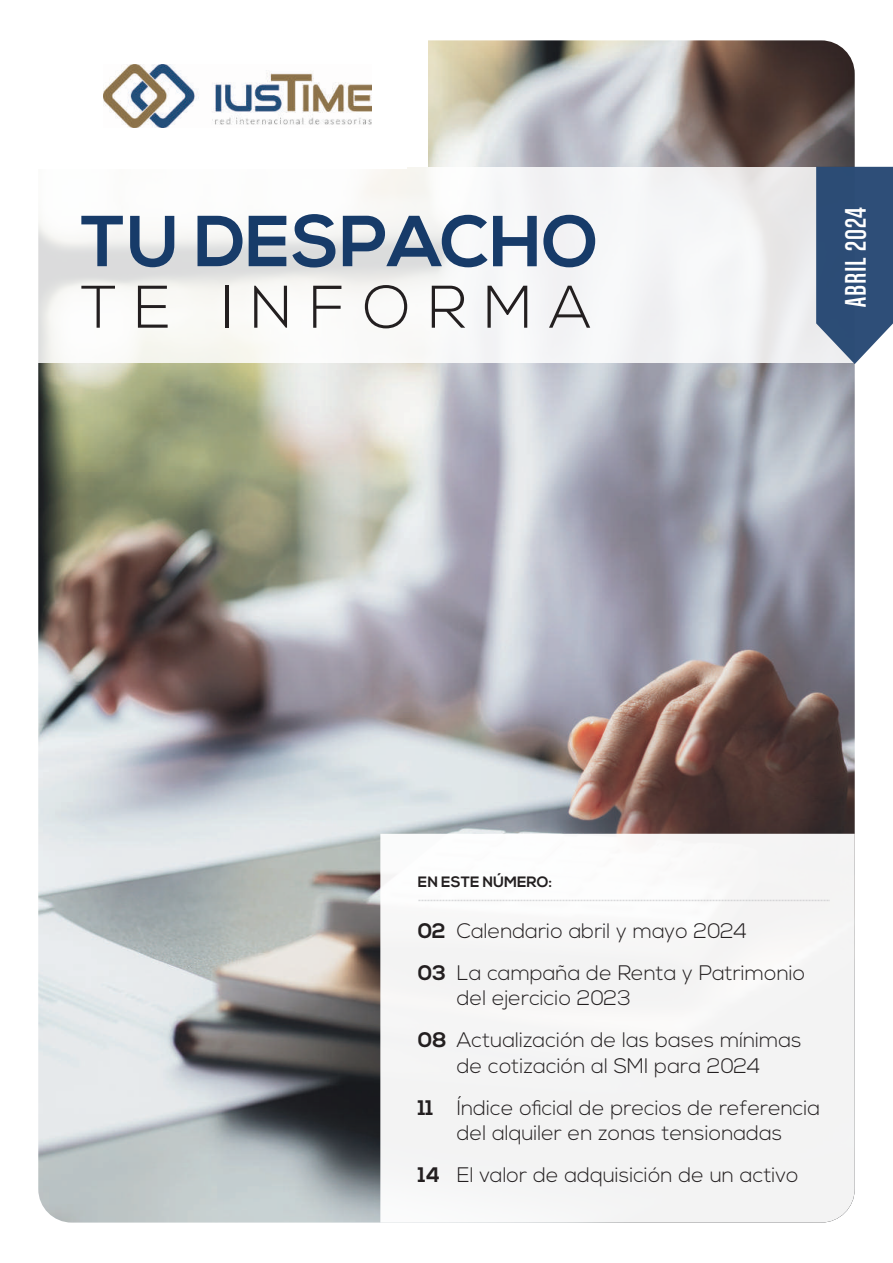
<style>
.page{position:relative;width:893px;height:1263px;background:#fff}
.page>*{position:absolute;margin:0;border:0;box-sizing:border-box;transform-origin:0 0}
.t1{font:700 72px "Nexa";color:#173b69}
.t2{font:300 60px "Nexa";letter-spacing:.28em;color:#231f20}
.t3{font:31.5px "Chalet Comprime Cologne Sixty";letter-spacing:.025em;color:#fff}
.t4{font:300 21px/42.2px "Nexa";color:#231f20}
.t5{font:700 15px "Nexa";color:#231f20}
.s1{font-weight:700}
</style>
<div class="page">
<img style="left:38px;top:40px;width:817px;height:1182px;border-radius:33px">
<div style="left:0;top:167px;width:893px;height:195px;background:#fff;opacity:.85"></div>
<svg style="left:380px;top:834px;width:475px;height:388px;fill:#f4f4f4"></svg>
<svg style="left:418px;top:900px;width:411px;height:1px"></svg>
<div style="left:0;top:0;width:428px;height:167px;background:#fff"></div>
<img style="left:104px;top:64px;width:267px;height:63px">
<svg style="left:816px;top:167px;width:77px;height:197px;background:#415e84"></svg>
<h1 class="t1" style="left:81px;top:212px;width:519px">TU DESPACHO</h1>
<h2 class="t2" style="left:81px;top:283px;width:512px">TE INFORMA</h2>
<h3 class="t3" style="left:844px;top:307px;width:101px;rotate:-90deg">ABRIL 2024</h3>
<p class="t5" style="left:418px;top:876px;width:136px">EN ESTE NÚMERO:</p>
<p class="t4" style="left:418px;top:911px;width:389px"><span class="s1">02</span> Calendario abril y mayo 2024<br><span class="s1">03</span> La campaña de Renta y Patrimonio</p>
<p class="t4" style="left:418px;top:979px;width:385px;text-indent:39px">del ejercicio 2023<br><span class="s1">08</span> Actualización de las bases mínimas</p>
<p class="t4" style="left:418px;top:1046px;width:404px;text-indent:39px">de cotización al SMI para 2024<br><span class="s1">11</span> Índice oficial de precios de referencia</p>
<p class="t4" style="left:418px;top:1113px;width:382px;text-indent:39px">del alquiler en zonas tensionadas<br><span class="s1">14</span> El valor de adquisición de un activo</p>
</div>
